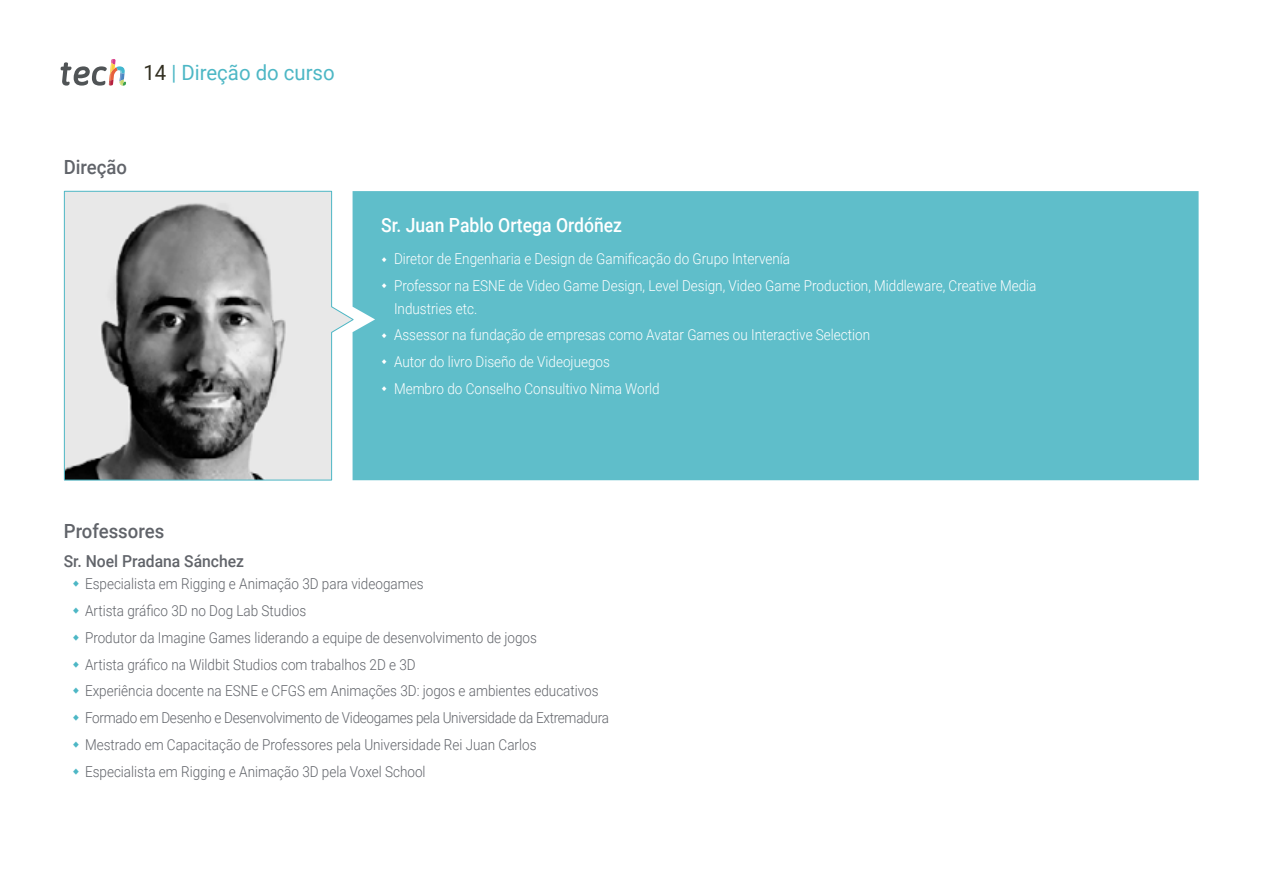
<style>
.page{position:relative;width:1263px;height:893px;background:#fff}
.page>*{position:absolute;margin:0;border:0;box-sizing:border-box;transform-origin:0 0}
.t1{font:21px "Roboto";color:#4db7c5}
.t2{font:500 19.5px "Roboto";color:#fff;scale:.9 1}
.t3{font:500 19.5px "Roboto";color:#61646a;scale:.95 1}
.t4{font:500 16.5px "Roboto";color:#61646a;scale:.95 1}
.t5{font:300 15px/26.7px "Roboto";color:#61646a;scale:.9 1}
.t6{font:300 15px/26.7px "Roboto";color:#fff;scale:.9 1}
.s1{color:#312e20}
</style>
<div class="page">
<svg style="left:61px;top:59px;width:65px;height:27px"></svg>
<div style="left:354px;top:191px;width:845px;height:289px;background:#5fbeca"></div>
<svg style="left:64px;top:191px;width:290px;height:289px;background:#a8abac"></svg>
<svg style="left:382px;top:257px;width:5px;height:5px"></svg>
<svg style="left:382px;top:283px;width:5px;height:5px"></svg>
<svg style="left:382px;top:333px;width:5px;height:5px"></svg>
<svg style="left:382px;top:359px;width:5px;height:5px"></svg>
<svg style="left:382px;top:386px;width:5px;height:5px"></svg>
<h1 class="t1" style="left:144px;top:57px;width:193px"><span class="s1">14</span> | Direção do curso</h1>
<h2 class="t3" style="left:64px;top:154px;width:68px">Direção</h2>
<h2 class="t2" style="left:381px;top:212px;width:269px">Sr. Juan Pablo Ortega Ordóñez</h2>
<p class="t6" style="left:394px;top:245px;width:715px">Diretor de Engenharia e Design de Gamificação do Grupo Intervenía<br>Professor na ESNE de Video Game Design, Level Design, Video Game Production, Middleware, Creative Media</p>
<p class="t6" style="left:394px;top:294px;width:531px">Industries etc.<br>Assessor na fundação de empresas como Avatar Games ou Interactive Selection Autor do livro Diseño de Videojuegos<br>Membro do Conselho Consultivo Nima World</p>
<h2 class="t3" style="left:64px;top:517px;width:107px">Professores</h2>
<p class="t4" style="left:64px;top:550px;width:191px">Sr. Noel Pradana Sánchez</p>
<p class="t5" style="left:85px;top:570px;width:584px">Especialista em Rigging e Animação 3D para videogames<br>Artista gráfico 3D no Dog Lab Studios<br>Produtor da Imagine Games liderando a equipe de desenvolvimento de jogos<br>Artista gráfico na Wildbit Studios com trabalhos 2D e 3D<br>Experiência docente na ESNE e CFGS em Animações 3D: jogos e ambientes educativos Formado em Desenho e Desenvolvimento de Videogames pela Universidade da Extremadura Mestrado em Capacitação de Professores pela Universidade Rei Juan Carlos Especialista em Rigging e Animação 3D pela Voxel School</p>
</div>
